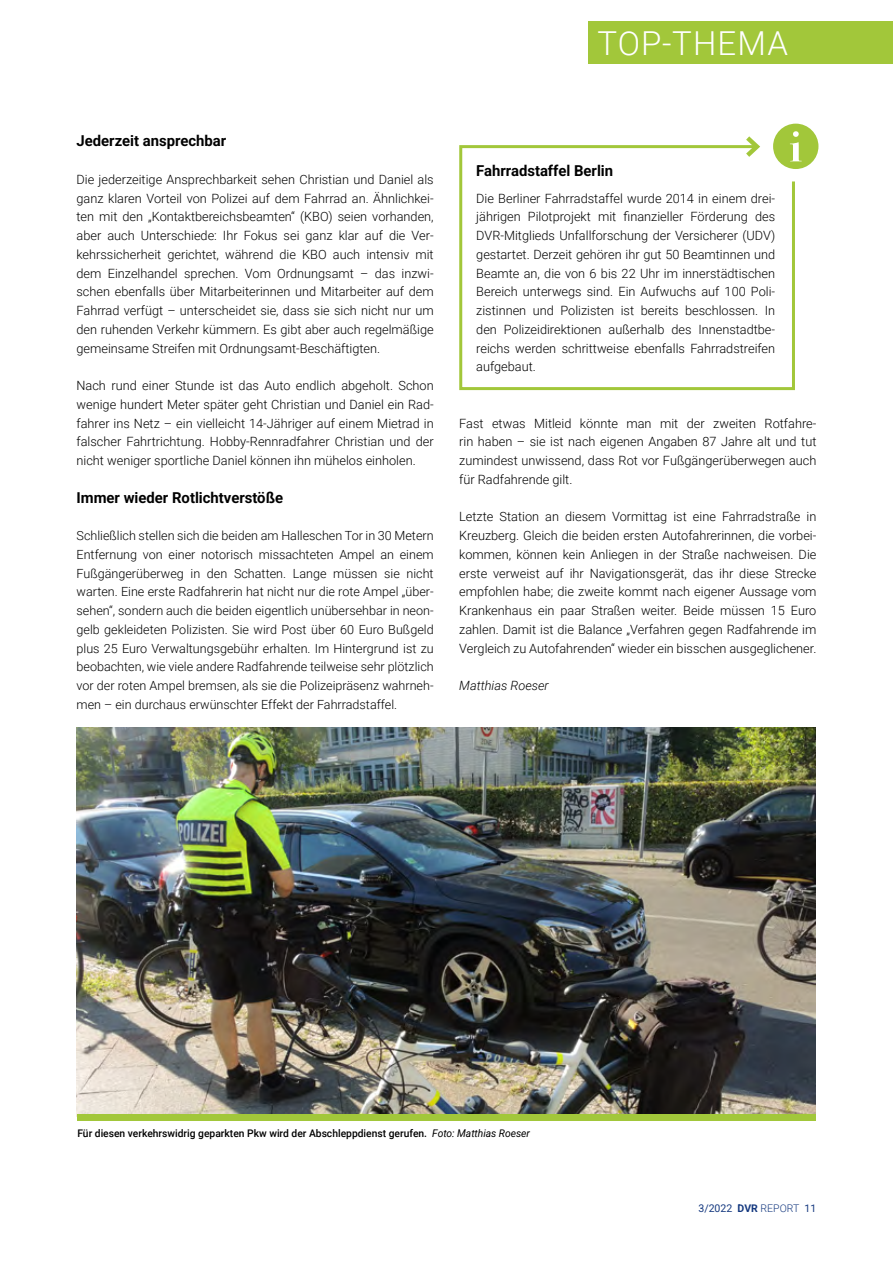
<style>
.page{position:relative;width:893px;height:1263px;background:#fff}
.page>*{position:absolute;margin:0;border:0;box-sizing:border-box;transform-origin:0 0}
.t1{font:300 33px "Roboto";letter-spacing:.035em;color:#fff}
.t2{font:700 15px "Roboto";color:#000}
.t3{font:300 12.75px/18.8px "Roboto";color:#000;text-align:justify}
.t4{font:italic 300 12.75px "Roboto";color:#000}
.t5{font:300 12.6px/18.8px "Roboto";color:#000;text-align:justify}
.t6{font:500 10.5px "Roboto";color:#000}
.t7{font:10.5px "Roboto";color:#14387f}
.s1{font-weight:400;font-style:italic}
.s2{font-weight:700}
.s3{font-weight:300}
</style>
<div class="page">
<div style="left:588px;top:21px;width:305px;height:43px;background:#a2c73a"></div>
<svg style="left:459px;top:145px;width:336px;height:246px"></svg>
<svg style="left:741px;top:136px;width:22px;height:26px"></svg>
<div style="left:773px;top:124px;width:45px;height:45px;background:#a2c73a;border-radius:50%"></div>
<svg style="left:790px;top:131px;width:12px;height:30px"></svg>
<img style="left:77px;top:728px;width:738px;height:386px">
<div style="left:77px;top:1114px;width:739px;height:6px;background:#a2c73a"></div>
<h1 class="t1" style="left:597px;top:20px;width:192px">TOP-THEMA</h1>
<p class="t2" style="left:77px;top:130px;width:151px">Jederzeit ansprechbar</p>
<p class="t3" style="left:77px;top:169px;width:359px">Die jederzeitige Ansprechbarkeit sehen Christian und Daniel als ganz klaren Vorteil von Polizei auf dem Fahrrad an. Ähnlichkei&shy;ten mit den „Kontaktbereichsbeamten“ (KBO) seien vorhanden, aber auch Unterschiede: Ihr Fokus sei ganz klar auf die Ver&shy;kehrssicherheit gerichtet, während die KBO auch intensiv mit dem Einzelhandel sprechen. Vom Ordnungsamt – das inzwi&shy;schen ebenfalls über Mitarbeiterinnen und Mitarbeiter auf dem Fahrrad verfügt – unterscheidet sie, dass sie sich nicht nur um den ruhenden Verkehr kümmern. Es gibt aber auch regelmäßige gemeinsame Streifen mit Ordnungsamt-Beschäftigten.</p>
<p class="t3" style="left:77px;top:376px;width:359px">Nach rund einer Stunde ist das Auto endlich abgeholt. Schon wenige hundert Meter später geht Christian und Daniel ein Rad&shy;fahrer ins Netz – ein vielleicht 14-Jähriger auf einem Mietrad in falscher Fahrtrichtung. Hobby-Rennradfahrer Christian und der nicht weniger sportliche Daniel können ihn mühelos einholen.</p>
<p class="t2" style="left:77px;top:487px;width:208px">Immer wieder Rotlichtverstöße</p>
<p class="t5" style="left:77px;top:526px;width:359px">Schließlich stellen sich die beiden am Halleschen Tor in 30 Metern Entfernung von einer notorisch missachteten Ampel an einem Fußgängerüberweg in den Schatten. Lange müssen sie nicht warten. Eine erste Radfahrerin hat nicht nur die rote Ampel „über&shy;sehen“, sondern auch die beiden eigentlich unübersehbar in neon&shy;gelb gekleideten Polizisten. Sie wird Post über 60 Euro Bußgeld plus 25 Euro Verwaltungsgebühr erhalten. Im Hintergrund ist zu beobachten, wie viele andere Radfahrende teilweise sehr plötzlich vor der roten Ampel bremsen, als sie die Polizeipräsenz wahrneh&shy;men – ein durchaus erwünschter Effekt der Fahrradstaffel.</p>
<p class="t2" style="left:476px;top:160px;width:138px">Fahrradstaffel Berlin</p>
<p class="t3" style="left:476px;top:188px;width:300px">Die Berliner Fahrradstaffel wurde 2014 in einem drei&shy;jährigen Pilotprojekt mit finanzieller Förderung des DVR-Mitglieds Unfallforschung der Versicherer (UDV) gestartet. Derzeit gehören ihr gut 50 Beamtinnen und Beamte an, die von 6 bis 22 Uhr im innerstädtischen Bereich unterwegs sind. Ein Aufwuchs auf 100 Poli&shy;zistinnen und Polizisten ist bereits beschlossen. In den Polizeidirektionen außerhalb des Innenstadtbe&shy;reichs werden schrittweise ebenfalls Fahrradstreifen aufgebaut.</p>
<p class="t3" style="left:459px;top:413px;width:359px">Fast etwas Mitleid könnte man mit der zweiten Rotfahre&shy;rin haben – sie ist nach eigenen Angaben 87 Jahre alt und tut zumindest unwissend, dass Rot vor Fußgängerüberwegen auch für Radfahrende gilt.</p>
<p class="t3" style="left:459px;top:507px;width:359px">Letzte Station an diesem Vormittag ist eine Fahrradstraße in Kreuzberg. Gleich die beiden ersten Autofahrerinnen, die vorbei&shy;kommen, können kein Anliegen in der Straße nachweisen. Die erste verweist auf ihr Navigationsgerät, das ihr diese Strecke empfohlen habe; die zweite kommt nach eigener Aussage vom Krankenhaus ein paar Straßen weiter. Beide müssen 15 Euro zahlen. Damit ist die Balance „Verfahren gegen Radfahrende im Vergleich zu Autofahrenden“ wieder ein bisschen ausgeglichener.</p>
<p class="t4" style="left:459px;top:677px;width:91px">Matthias Roeser</p>
<p class="t6" style="left:77px;top:1126px;width:454px">Für diesen verkehrswidrig geparkten Pkw wird der Abschleppdienst gerufen. <span class="s1">Foto: Matthias Roeser</span></p>
<p class="t7" style="left:698px;top:1201px;width:119px">3/2022 <span class="s2">DVR</span> <span class="s3">REPORT</span> 11</p>
</div>
